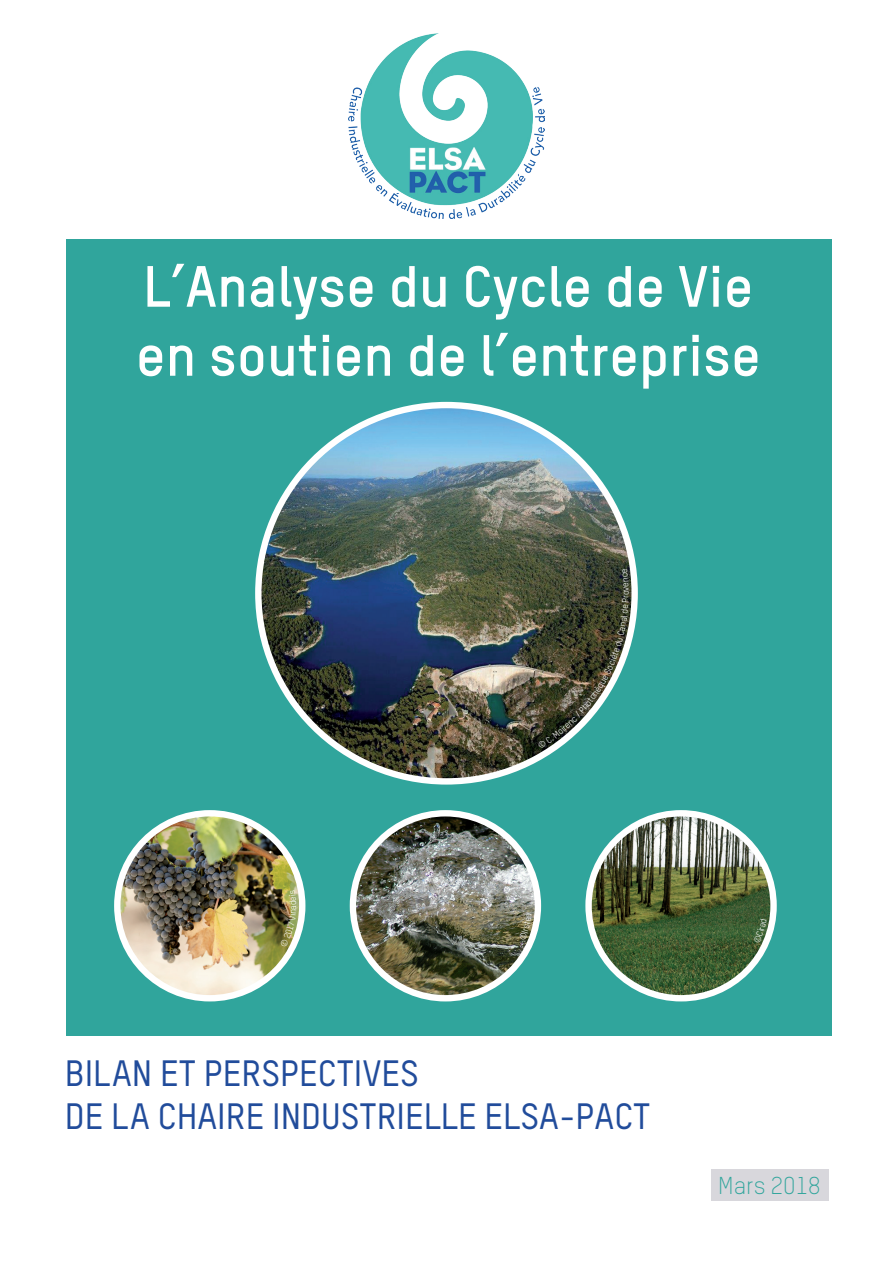
<style>
.page{position:relative;width:893px;height:1263px;background:#fff}
.page>*{position:absolute;margin:0;border:0;box-sizing:border-box;transform-origin:0 0}
.t1{font:700 57px/69px "TSTAR";color:#fff}
.t2{font:500 36px/43.2px "TSTAR";color:#214c9b}
.t3{font:300 24px "TSTAR";color:#30a59c}
.t4{font:9px "TSTAR";color:#fff}
</style>
<div class="page">
<div style="left:66px;top:239px;width:765px;height:796px;background:#30a59c"></div>
<div style="left:711px;top:1169px;width:118px;height:31px;background:#d8d7dc"></div>
<img style="left:349px;top:33px;width:195px;height:186px">
<img style="left:258px;top:405px;width:377px;height:376px;border-radius:188px">
<img style="left:589px;top:813px;width:185px;height:185px;border-radius:92px">
<div style="left:585px;top:810px;width:192px;height:191px;border:6px solid #fff;border-radius:50%"></div>
<img style="left:353px;top:813px;width:185px;height:185px;border-radius:92px">
<div style="left:350px;top:810px;width:191px;height:191px;border:6px solid #fff;border-radius:50%"></div>
<img style="left:117px;top:813px;width:185px;height:185px;border-radius:92px">
<div style="left:114px;top:810px;width:191px;height:191px;border:6px solid #fff;border-radius:50%"></div>
<svg style="left:538px;top:569px;width:91px;height:180px"></svg>
<svg style="left:753px;top:918px;width:14px;height:25px"></svg>
<svg style="left:519px;top:913px;width:13px;height:27px"></svg>
<svg style="left:280px;top:890px;width:16px;height:57px"></svg>
<h1 class="t1" style="left:136px;top:250px;width:627px">L’Analyse du Cycle de Vie en soutien de l’entreprise</h1>
<p class="t4" style="left:620px;top:595px;width:6px;rotate:-90deg">o</p>
<p class="t2" style="left:65px;top:1051px;width:439px">BILAN ET PERSPECTIVES<br>DE LA CHAIRE INDUSTRIELLE ELSA</p>
<p class="t2" style="left:559px;top:1094px;width:36px">-PACT</p>
<p class="t3" style="left:718px;top:1171px;width:104px">Mars 2018</p>
</div>
